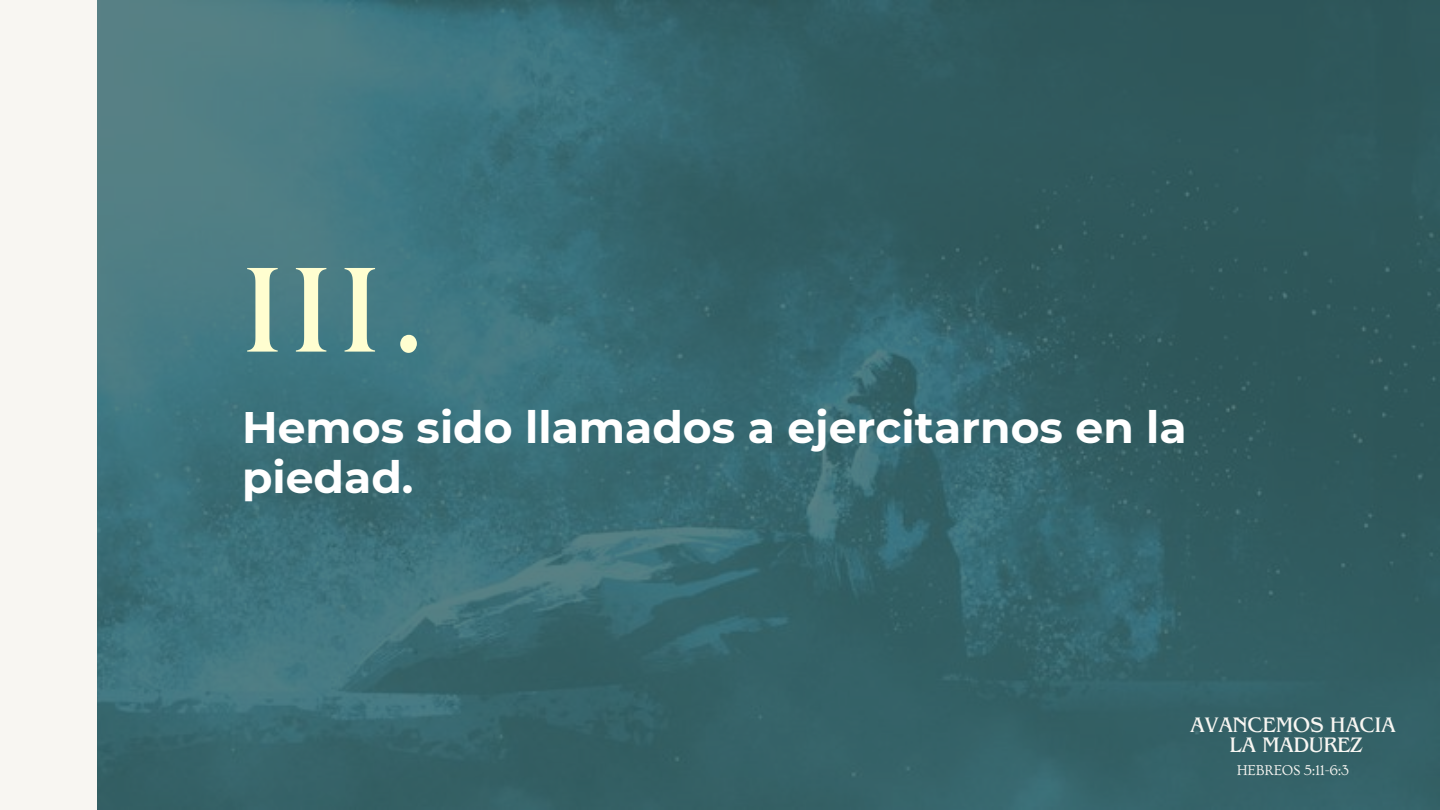
<style>
.page{position:relative;width:1440px;height:810px;background:#fff}
.page>*{position:absolute;margin:0;border:0;box-sizing:border-box;transform-origin:0 0}
.t1{font:127.1px "Benguiat Pro ITC";color:#fffed0}
.t2{font:700 44.1px/49.5px "Montserrat";color:#fff}
.t3{font:22px/19.5px "Benguiat Pro ITC";letter-spacing:-.02em;color:#f8f6f2;text-align:center}
.t4{font:15px "Ovo";letter-spacing:-.02em;color:#f8f6f2}
</style>
<div class="page">
<img style="left:97px;top:0;width:1343px;height:810px">
<div style="left:0;top:0;width:97px;height:810px;background:#f8f6f2"></div>
<h1 class="t1" style="left:242px;top:265px;width:188px">III.</h1>
<p class="t2" style="left:242px;top:403px;width:946px">Hemos sido llamados a ejercitarnos en la piedad.</p>
<p class="t3" style="left:1190px;top:718px;width:207px">AVANCEMOS HACIA<br>LA MADUREZ</p>
<p class="t4" style="left:1237px;top:762px;width:114px">HEBREOS 5:11-6:3</p>
</div>
